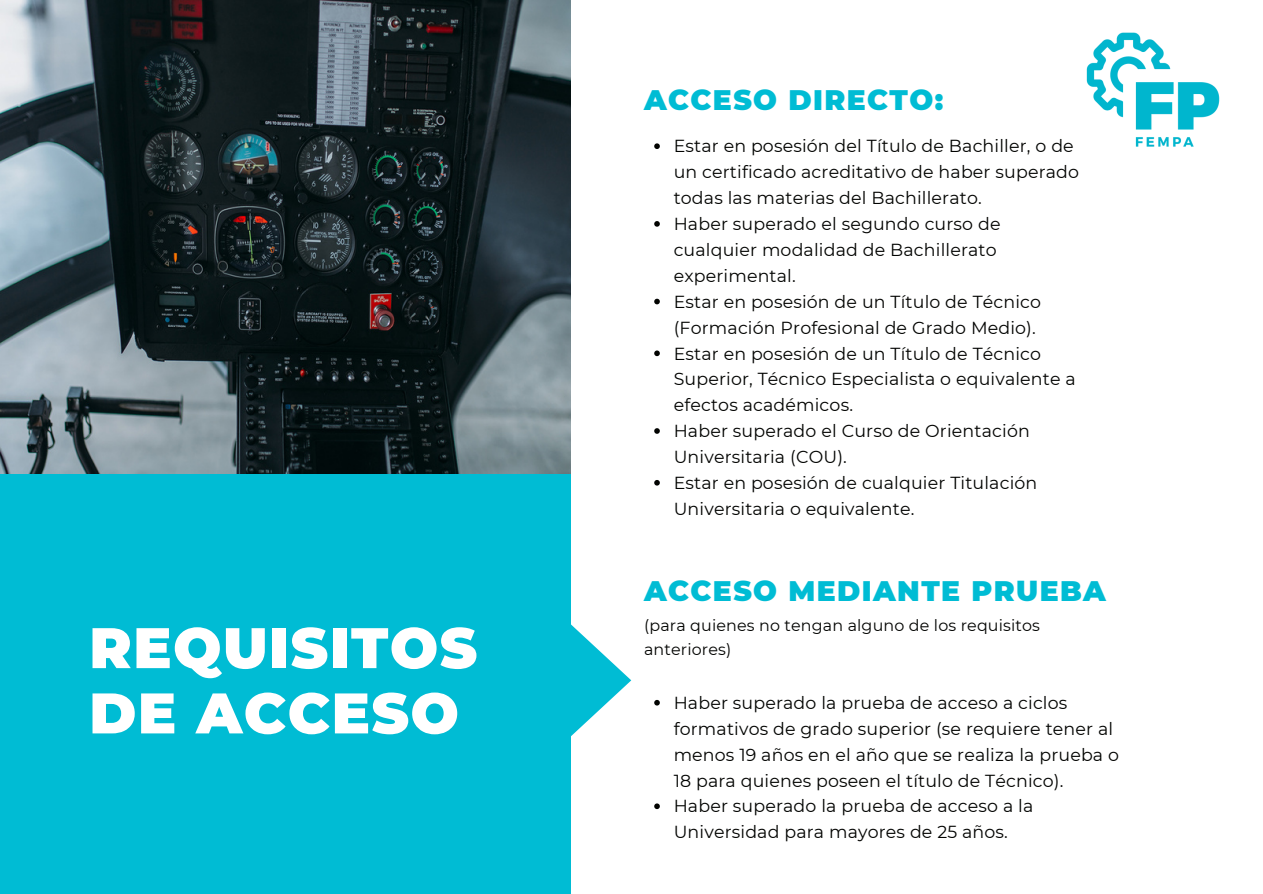
<style>
.page{position:relative;width:1263px;height:894px;background:#fff}
.page>*{position:absolute;margin:0;border:0;box-sizing:border-box;transform-origin:0 0}
.t1{font:900 57px/65.2px "Montserrat";letter-spacing:.025em;color:#fff}
.t2{font:900 28.2px "Montserrat";letter-spacing:.05em;color:#00bcd4}
.t3{font:17.4px/25.8px "Montserrat";letter-spacing:.01em;color:#020301}
.t4{font:15.9px/23.5px "Montserrat";letter-spacing:.01em;color:#020301}
</style>
<div class="page">
<div style="left:0;top:0;width:1263px;height:893px;background:#00bcd4"></div>
<img style="left:0;top:0;width:571px;height:473px">
<div style="left:571px;top:0;width:692px;height:893px;background:#fff"></div>
<svg style="left:571px;top:624px;width:60px;height:112px"></svg>
<img style="left:1086px;top:32px;width:134px;height:115px">
<svg style="left:654px;top:699px;width:6px;height:6px"></svg>
<svg style="left:654px;top:803px;width:6px;height:5px"></svg>
<svg style="left:654px;top:143px;width:6px;height:6px"></svg>
<svg style="left:654px;top:221px;width:6px;height:6px"></svg>
<svg style="left:654px;top:298px;width:6px;height:6px"></svg>
<svg style="left:654px;top:350px;width:6px;height:6px"></svg>
<svg style="left:654px;top:428px;width:6px;height:5px"></svg>
<svg style="left:654px;top:480px;width:6px;height:5px"></svg>
<p class="t1" style="left:89px;top:615px;width:389px">REQUISITOS<br>DE ACCESO</p>
<p class="t2" style="left:644px;top:82px;width:301px">ACCESO DIRECTO:</p>
<p class="t3" style="left:674px;top:133px;width:407px">Estar en posesión del Título de Bachiller, o de un certificado acreditativo de haber superado todas las materias del Bachillerato.</p>
<p class="t3" style="left:674px;top:211px;width:328px">Haber superado el segundo curso de cualquier modalidad de Bachillerato experimental.</p>
<p class="t3" style="left:674px;top:288px;width:369px">Estar en posesión de un Título de Técnico (Formación Profesional de Grado Medio).</p>
<p class="t3" style="left:674px;top:340px;width:404px">Estar en posesión de un Título de Técnico<br>Superior, Técnico Especialista o equivalente a efectos académicos.</p>
<p class="t3" style="left:674px;top:418px;width:358px">Haber superado el Curso de Orientación<br>Universitaria (COU).</p>
<p class="t3" style="left:674px;top:469px;width:365px">Estar en posesión de cualquier Titulación<br>Universitaria o equivalente.</p>
<p class="t2" style="left:644px;top:574px;width:463px">ACCESO MEDIANTE PRUEBA</p>
<p class="t4" style="left:644px;top:613px;width:397px">(para quienes no tengan alguno de los requisitos anteriores)</p>
<p class="t3" style="left:674px;top:689px;width:447px">Haber superado la prueba de acceso a ciclos formativos de grado superior (se requiere tener al menos 19 años en el año que se realiza la prueba o 18 para quienes poseen el título de Técnico).</p>
<p class="t3" style="left:674px;top:793px;width:361px">Haber superado la prueba de acceso a la<br>Universidad para mayores de 25 años.</p>
</div>
